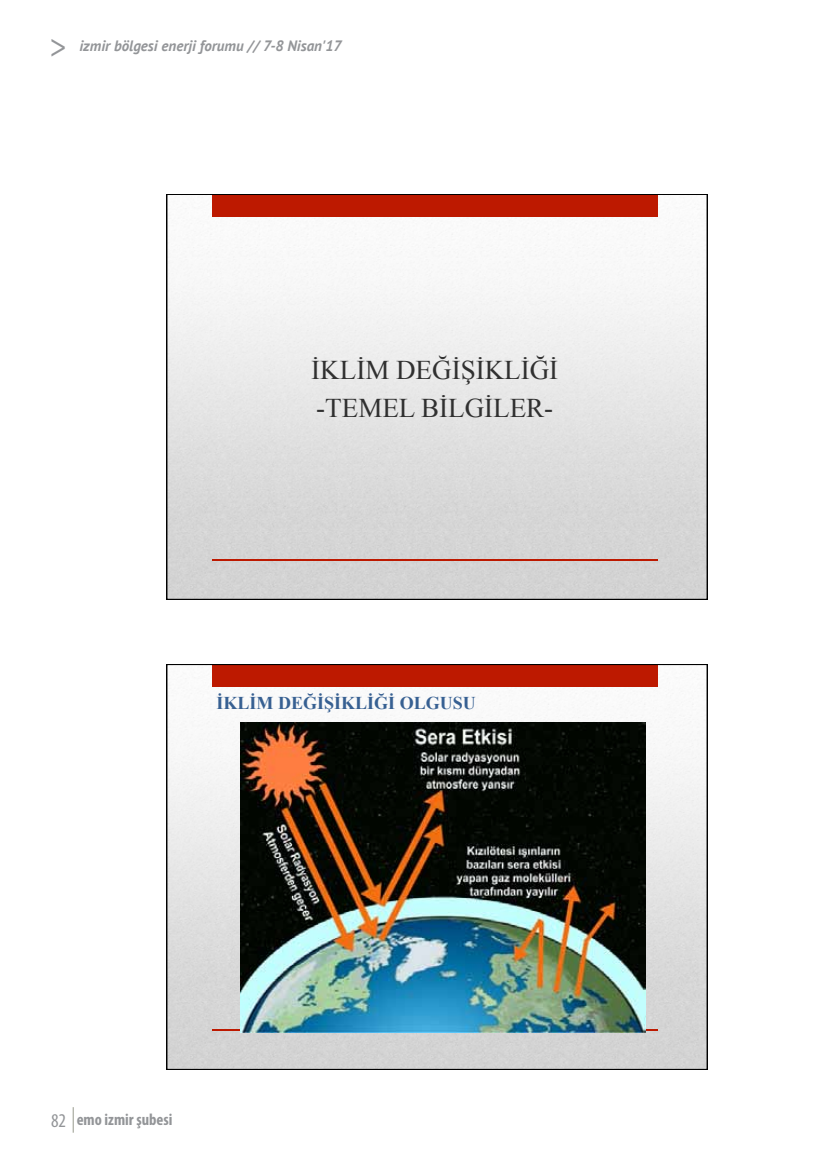
<style>
.page{position:relative;width:830px;height:1170px;background:#fff}
.page>*{position:absolute;margin:0;border:0;box-sizing:border-box;transform-origin:0 0}
.t1{font:27px/38.7px "Times New Roman";color:#303030}
.t2{font:700 18px "Times New Roman";color:#376092}
.t3{font:700 condensed 16.5px "Myriad Pro";color:#939598}
.t4{font:italic 700 15px "PT Sans";color:#939598}
.s1{font-family:"Apex New";font-weight:400;font-style:normal;font-size:33px}
.s2{font-weight:400;font-size:19.5px}
</style>
<div class="page">
<svg style="left:73px;top:1107px;width:1px;height:25px"></svg>
<svg style="left:166px;top:194px;width:540px;height:405px"></svg>
<img style="left:166px;top:664px;width:540px;height:405px">
<p class="t4" style="left:50px;top:36px;width:293px"><span class="s1">&gt;</span> izmir bölgesi enerji forumu // 7-8 Nisan'17</p>
<h1 class="t1" style="left:311px;top:350px;width:248px">İKLİM DEĞİŞİKLİĞİ -TEMEL BİLGİLER-</h1>
<p class="t2" style="left:216px;top:690px;width:261px">İKLİM DEĞİŞİKLİĞİ OLGUSU</p>
<p class="t3" style="left:51px;top:1109px;width:123px"><span class="s2">82</span> emo izmir şubesi</p>
</div>
